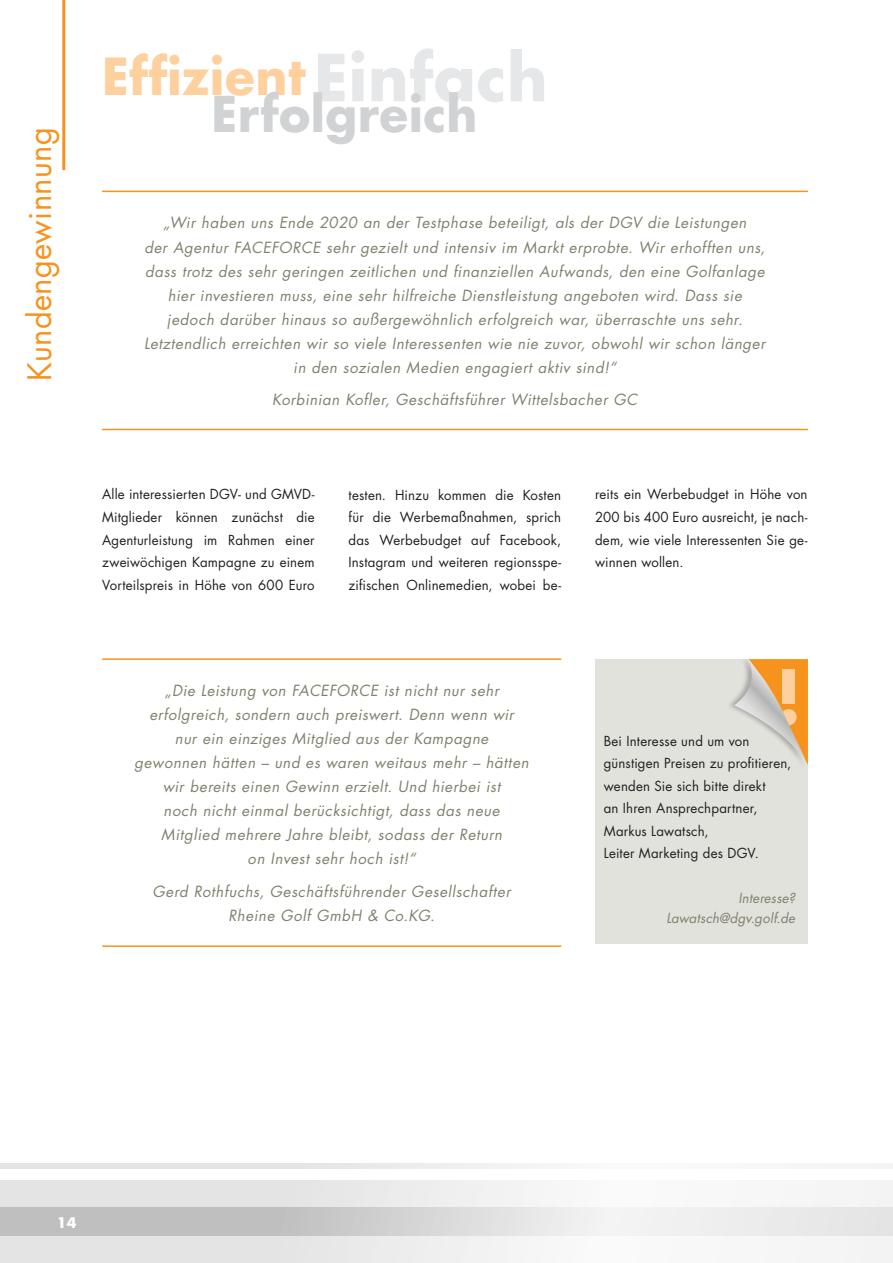
<style>
.page{position:relative;width:893px;height:1263px;background:#fff}
.page>*{position:absolute;margin:0;border:0;box-sizing:border-box;transform-origin:0 0}
.t1{font:700 49.65px "Futura LT";letter-spacing:.01em;color:#fdd09e}
.t2{font:700 48px "Futura LT";letter-spacing:.01em;color:#d1d2d4}
.t3{font:31.5px "Futura LT";letter-spacing:.01em;color:#f7931d}
.t4{font:italic 15px/24px "Futura LT";letter-spacing:.04em;color:#82806e;text-align:center}
.t5{font:700 14.25px "Futura LT";color:#fff}
.t6{font:13.5px/22.5px "Futura LT";letter-spacing:.015em;color:#231f20;text-align:justify}
.t7{font:italic 13.5px/19.5px "Futura LT";letter-spacing:.015em;color:#82806e;text-align:right}
.s1{font-size:63px;color:#e6e7e9}
</style>
<div class="page">
<div style="left:0;top:1163px;width:893px;height:6px;background:#eee"></div>
<div style="left:0;top:1180px;width:893px;height:55px;background:#eee"></div>
<svg style="left:0;top:1208px;width:893px;height:55px"></svg>
<hr style="left:62px;top:0;width:3px;height:170px;background:#f7931d">
<div style="left:595px;top:659px;width:213px;height:285px;background:#e2e2dd"></div>
<div style="left:726px;top:655px;width:81px;height:113px;background:#231f20;opacity:.3"></div>
<svg style="left:734px;top:659px;width:74px;height:106px"></svg>
<hr style="left:102px;top:191px;width:706px;height:1px;background:#f7931d">
<hr style="left:102px;top:429px;width:706px;height:1px;background:#f7931d">
<hr style="left:102px;top:658px;width:459px;height:2px;background:#f7931d">
<hr style="left:102px;top:945px;width:459px;height:2px;background:#f7931d">
<h3 class="t3" style="left:19px;top:381px;width:255px;rotate:-90deg">Kundengewinnung</h3>
<h1 class="t1" style="left:102px;top:43px;width:447px">Effizient <span class="s1">Einfach</span></h1>
<h2 class="t2" style="left:211px;top:82px;width:268px">Erfolgreich</h2>
<p class="t4" style="left:144px;top:211px;width:623px">„Wir haben uns Ende 2020 an der Testphase beteiligt, als der DGV die Leistungen<br>der Agentur FACEFORCE sehr gezielt und intensiv im Markt erprobte. Wir erhofften uns, dass trotz des sehr geringen zeitlichen und finanziellen Aufwands, den eine Golfanlage hier investieren muss, eine sehr hilfreiche Dienstleistung angeboten wird. Dass sie jedoch darüber hinaus so außergewöhnlich erfolgreich war, überraschte uns sehr.<br>Letztendlich erreichten wir so viele Interessenten wie nie zuvor, obwohl wir schon länger in den sozialen Medien engagiert aktiv sind!“</p>
<p class="t4" style="left:272px;top:388px;width:366px">Korbinian Kofler, Geschäftsführer Wittelsbacher GC</p>
<p class="t6" style="left:102px;top:483px;width:214px">Alle interessierten DGV- und GMVD-Mitglieder können zunächst die Agenturleistung im Rahmen einer zweiwöchigen Kampagne zu einem Vorteilspreis in Höhe von 600 Euro</p>
<p class="t6" style="left:349px;top:483px;width:214px">testen. Hinzu kommen die Kosten für die Werbemaßnahmen, sprich das Werbebudget auf Facebook, Instagram und weiteren regionsspe&shy;zifischen Onlinemedien, wobei be-</p>
<p class="t6" style="left:595px;top:483px;width:214px">reits ein Werbebudget in Höhe von 200 bis 400 Euro ausreicht, je nach&shy;dem, wie viele Interessenten Sie ge&shy;winnen wollen.</p>
<p class="t4" style="left:135px;top:679px;width:396px">„Die Leistung von FACEFORCE ist nicht nur sehr erfolgreich, sondern auch preiswert. Denn wenn wir<br>nur ein einziges Mitglied aus der Kampagne<br>gewonnen hätten – und es waren weitaus mehr – hätten wir bereits einen Gewinn erzielt. Und hierbei ist<br>noch nicht einmal berücksichtigt, dass das neue Mitglied mehrere Jahre bleibt, sodass der Return<br>on Invest sehr hoch ist!“</p>
<p class="t4" style="left:153px;top:879px;width:360px">Gerd Rothfuchs, Geschäftsführender Gesellschafter<br>Rheine Golf GmbH &amp; Co.KG.</p>
<p class="t6" style="left:604px;top:730px;width:189px;text-align:left">Bei Interesse und um von günstigen Preisen zu profitieren, wenden Sie sich bitte direkt<br>an Ihren Ansprechpartner,<br>Markus Lawatsch,<br>Leiter Marketing des DGV.</p>
<p class="t7" style="left:666px;top:889px;width:130px">Interesse?<br>Lawatsch@dgv.golf.de</p>
<p class="t5" style="left:57px;top:1213px;width:21px">14</p>
</div>
